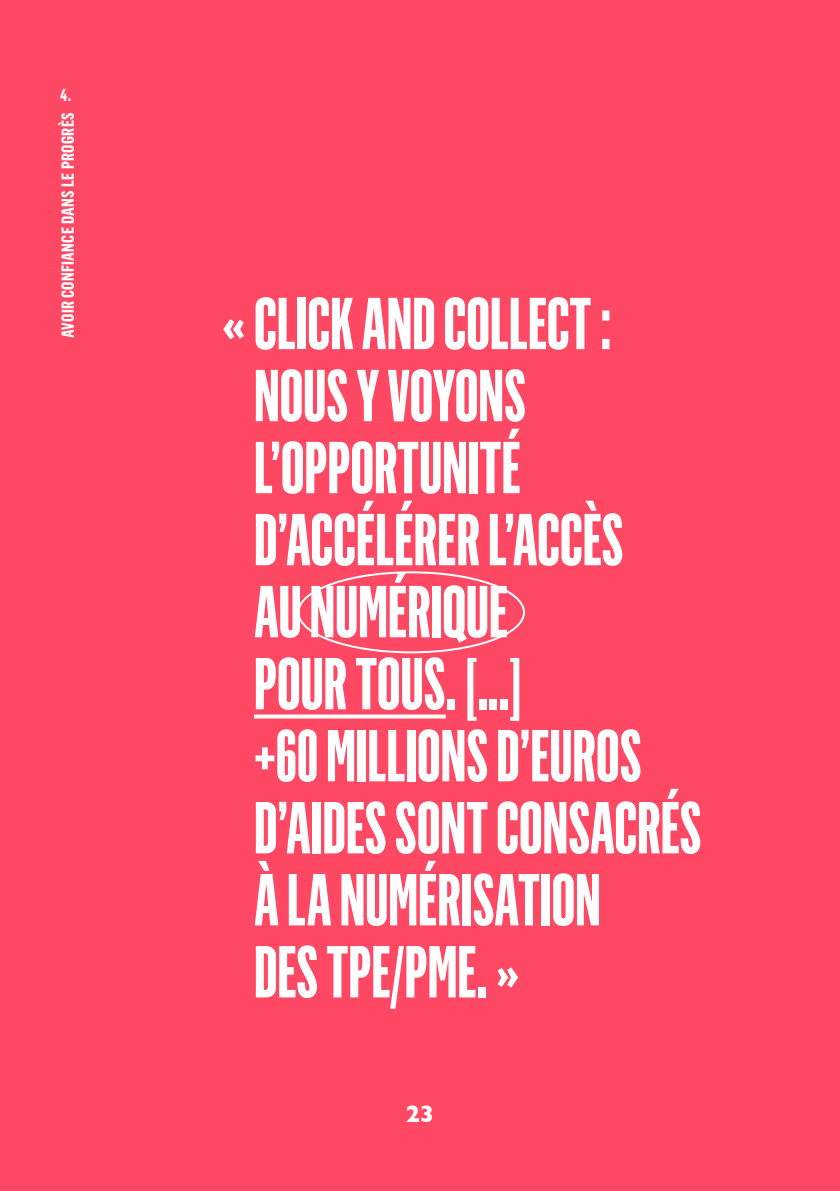
<style>
.page{position:relative;width:840px;height:1191px;background:#fff}
.page>*{position:absolute;margin:0;border:0;box-sizing:border-box;transform-origin:0 0}
.t1{font:700 72px/72px "Flama Ultracondensed";color:#fff}
.t2{font:700 24px "Gill Sans";color:#fff}
.t3{font:700 17px "Flama Condensed";letter-spacing:.02em;color:#fff}
</style>
<div class="page">
<div style="left:0;top:0;width:839px;height:1191px;background:#ff4863"></div>
<svg style="left:254px;top:714px;width:191px;height:4px"></svg>
<div style="left:297px;top:571px;width:227px;height:82px;border:2px solid #fff;border-radius:50%"></div>
<p class="t3" style="left:60px;top:84px;width:12px">4.</p>
<p class="t3" style="left:57px;top:338px;width:227px;rotate:-90deg">AVOIR CONFIANCE DANS LE PROGRÈS</p>
<p class="t1" style="left:254px;top:286px;width:449px;text-indent:-32px">« CLICK AND COLLECT:<br>NOUS Y VOYONS<br>L’OPPORTUNITÉ<br>D’ACCÉLÉRER L’ACCÈS<br>AU NUMÉRIQUE<br>POUR TOUS. [...]<br>+60 MILLIONS D’EUROS<br>D’AIDES SONT CONSACRÉS<br>À LA NUMÉRISATION<br>DES TPE/PME.»</p>
<p class="t2" style="left:405px;top:1095px;width:30px">23</p>
</div>
